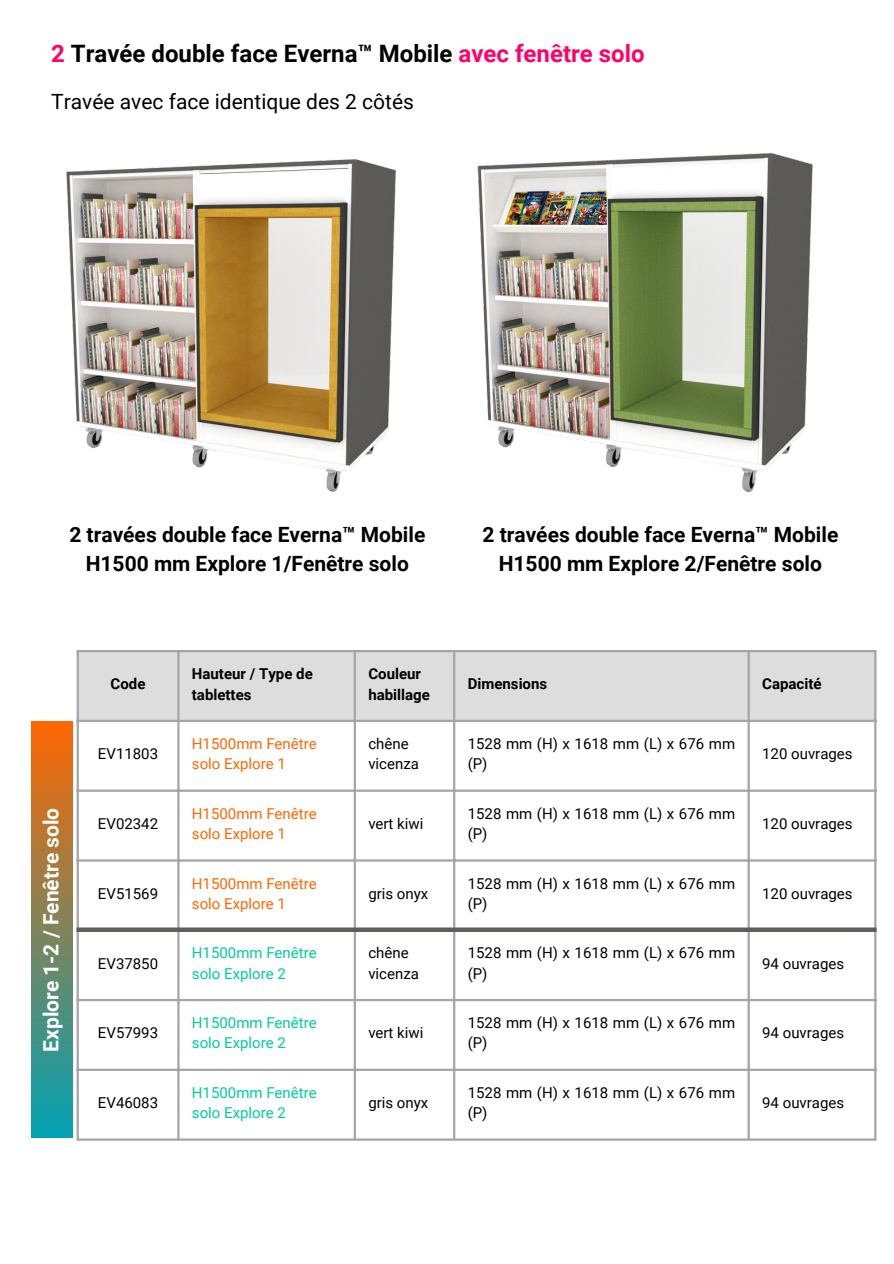
<style>
.page{position:relative;width:894px;height:1264px;background:#fff}
.page>*{position:absolute;margin:0;border:0;box-sizing:border-box;transform-origin:0 0}
.t1{font:700 24px "Roboto";color:#000}
.t2{font:700 21px/29.2px "Roboto";color:#000;text-align:center}
.t3{font:21px "Roboto";color:#000}
.t4{font:700 21px "Roboto";color:#fff}
.t5{font:15px/20.2px "Roboto";color:#000}
.t6{font:15px/20.2px "Roboto";color:#f60}
.t7{font:15px/20.2px "Roboto";color:#0c9}
.t8{font:700 15px/20.2px "Roboto";color:#000}
.s1{color:#ff0068}
</style>
<div class="page">
<img style="left:477px;top:152px;width:336px;height:341px">
<img style="left:66px;top:159px;width:330px;height:333px">
<div style="left:79px;top:652px;width:795px;height:67px;background:#ddd"></div>
<hr style="left:77px;top:652px;width:2px;height:486px;background:#a5a5a5">
<hr style="left:177px;top:652px;width:2px;height:486px;background:#a5a5a5">
<hr style="left:353px;top:652px;width:3px;height:486px;background:#a5a5a5">
<hr style="left:453px;top:652px;width:2px;height:486px;background:#a5a5a5">
<hr style="left:747px;top:652px;width:2px;height:486px;background:#a5a5a5">
<hr style="left:874px;top:652px;width:2px;height:486px;background:#a5a5a5">
<hr style="left:77px;top:650px;width:799px;height:2px;background:#a5a5a5">
<hr style="left:77px;top:719px;width:799px;height:3px;background:#a5a5a5">
<hr style="left:77px;top:789px;width:799px;height:2px;background:#a5a5a5">
<hr style="left:77px;top:859px;width:799px;height:2px;background:#a5a5a5">
<hr style="left:77px;top:998px;width:799px;height:3px;background:#a5a5a5">
<hr style="left:77px;top:1068px;width:799px;height:2px;background:#a5a5a5">
<hr style="left:77px;top:1138px;width:799px;height:2px;background:#a5a5a5">
<div style="left:77px;top:927px;width:799px;height:5px;background:#5f5e5a"></div>
<div style="left:31px;top:721px;width:41px;height:416px;background:linear-gradient(to bottom,#fe6601,#02a2b3)"></div>
<h2 class="t1" style="left:51px;top:40px;width:595px"><span class="s1">2</span> Travée double face Everna™ Mobile <span class="s1">avec fenêtre solo</span></h2>
<p class="t3" style="left:51px;top:89px;width:364px">Travée avec face identique des 2 côtés</p>
<h1 class="t2" style="left:69px;top:520px;width:357px">2 travées double face Everna™ Mobile<br>H1500 mm Explore 1/Fenêtre solo</h1>
<h2 class="t2" style="left:482px;top:520px;width:357px">2 travées double face Everna™ Mobile<br>H1500 mm Explore 2/Fenêtre solo</h2>
<h2 class="t8" style="left:111px;top:674px;width:36px">Code</h2>
<p class="t8" style="left:192px;top:664px;width:122px">Hauteur / Type de tablettes</p>
<p class="t8" style="left:368px;top:664px;width:63px">Couleur habillage</p>
<p class="t8" style="left:467px;top:674px;width:81px">Dimensions</p>
<p class="t8" style="left:762px;top:674px;width:61px">Capacité</p>
<p class="t4" style="left:39px;top:1051px;width:245px;rotate:-90deg">Explore 1-2 / Fenêtre solo</p>
<p class="t5" style="left:98px;top:744px;width:62px">EV11803</p>
<p class="t6" style="left:192px;top:733px;width:126px">H1500mm Fenêtre solo Explore 1</p>
<p class="t5" style="left:368px;top:733px;width:52px">chêne vicenza</p>
<p class="t5" style="left:467px;top:733px;width:269px">1528 mm (H) x 1618 mm (L) x 676 mm (P)</p>
<p class="t5" style="left:762px;top:744px;width:92px">120 ouvrages</p>
<p class="t5" style="left:98px;top:813px;width:62px">EV02342</p>
<p class="t6" style="left:192px;top:803px;width:126px">H1500mm Fenêtre solo Explore 1</p>
<p class="t5" style="left:368px;top:813px;width:57px">vert kiwi</p>
<p class="t5" style="left:467px;top:803px;width:269px">1528 mm (H) x 1618 mm (L) x 676 mm (P)</p>
<p class="t5" style="left:762px;top:813px;width:92px">120 ouvrages</p>
<p class="t5" style="left:98px;top:883px;width:62px">EV51569</p>
<p class="t6" style="left:192px;top:873px;width:126px">H1500mm Fenêtre solo Explore 1</p>
<p class="t5" style="left:368px;top:883px;width:61px">gris onyx</p>
<p class="t5" style="left:467px;top:873px;width:269px">1528 mm (H) x 1618 mm (L) x 676 mm (P)</p>
<p class="t5" style="left:762px;top:883px;width:92px">120 ouvrages</p>
<p class="t5" style="left:98px;top:953px;width:62px">EV37850</p>
<p class="t7" style="left:192px;top:943px;width:126px">H1500mm Fenêtre solo Explore 2</p>
<p class="t5" style="left:368px;top:943px;width:52px">chêne vicenza</p>
<p class="t5" style="left:467px;top:943px;width:269px">1528 mm (H) x 1618 mm (L) x 676 mm (P)</p>
<p class="t5" style="left:762px;top:953px;width:83px">94 ouvrages</p>
<p class="t5" style="left:98px;top:1023px;width:62px">EV57993</p>
<p class="t7" style="left:192px;top:1012px;width:126px">H1500mm Fenêtre solo Explore 2</p>
<p class="t5" style="left:368px;top:1023px;width:57px">vert kiwi</p>
<p class="t5" style="left:467px;top:1012px;width:269px">1528 mm (H) x 1618 mm (L) x 676 mm (P)</p>
<p class="t5" style="left:762px;top:1023px;width:83px">94 ouvrages</p>
<p class="t5" style="left:98px;top:1092px;width:62px">EV46083</p>
<p class="t7" style="left:192px;top:1082px;width:126px">H1500mm Fenêtre solo Explore 2</p>
<p class="t5" style="left:368px;top:1092px;width:61px">gris onyx</p>
<p class="t5" style="left:467px;top:1082px;width:269px">1528 mm (H) x 1618 mm (L) x 676 mm (P)</p>
<p class="t5" style="left:762px;top:1092px;width:83px">94 ouvrages</p>
</div>
